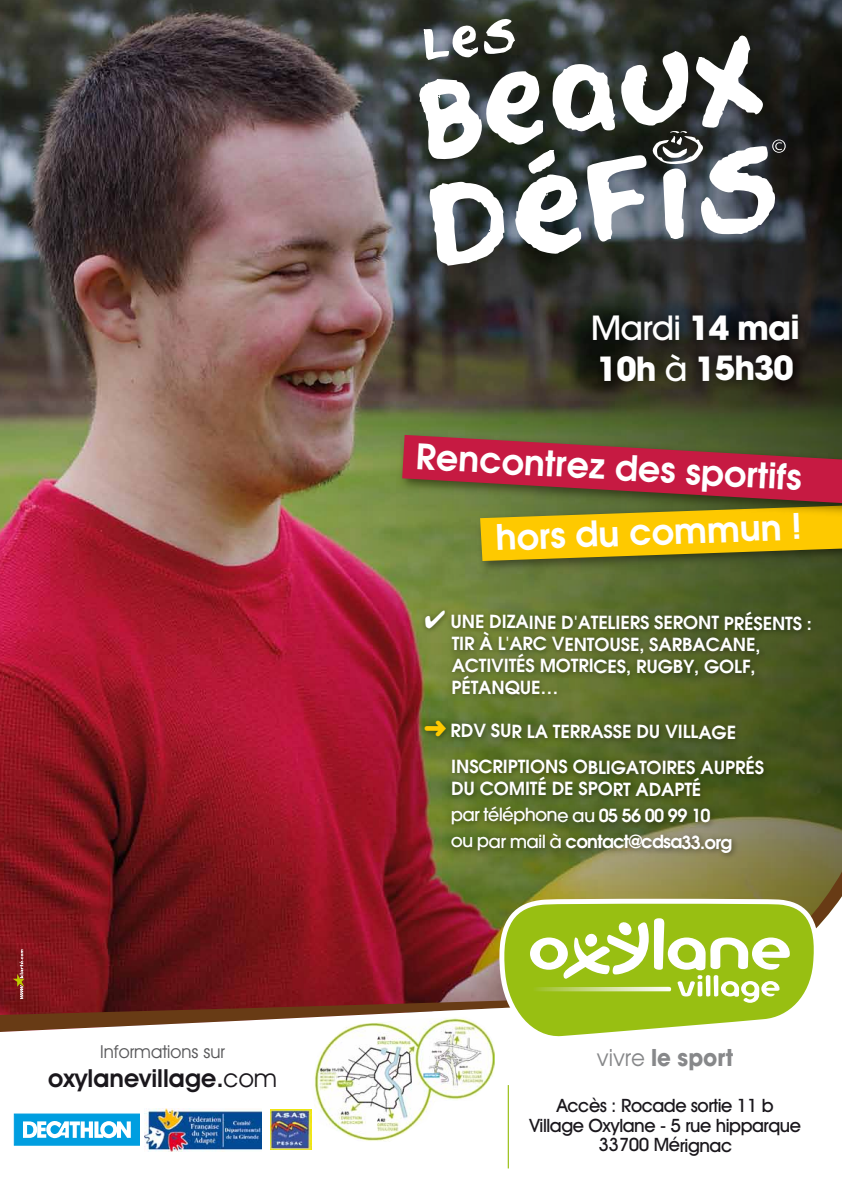
<style>
.page{position:relative;width:842px;height:1191px;background:#fff}
.page>*{position:absolute;margin:0;border:0;box-sizing:border-box;transform-origin:0 0}
.t1{font:600 35px "Avant Garde";color:#fff}
.t2{font:700 33px/40.3px "Avant Garde";letter-spacing:-.04em;color:#fff}
.t3{font:600 25px "Avant Garde IT Cby BT";color:#1a171c}
.t4{font:700 23px "Avant Garde";color:#87888a;scale:.93 1}
.t5{font:500 18.5px/19.6px "Avant Garde IT Cby BT";letter-spacing:-.025em;color:#1a171c;text-align:center}
.t6{font:600 18px/21.6px "Avant Garde";letter-spacing:-.01em;color:#fff}
.t7{font:18px "Avant Garde IT Cby BT";color:#58585a}
.s1{font-weight:400}
.s2{font-weight:500}
.s3{color:#fec900}
</style>
<div class="page">
<img style="left:0;top:0;width:282px;height:834px">
<img style="left:282px;top:0;width:560px;height:834px">
<img style="left:576px;top:296px;width:238px;height:109px">
<img style="left:415px;top:598px;width:406px;height:236px">
<svg style="left:0;top:834px;width:842px;height:34px;background:#7c4530"></svg>
<svg style="left:0;top:868px;width:842px;height:301px"></svg>
<svg style="left:497px;top:898px;width:323px;height:143px"></svg>
<svg style="left:500px;top:903px;width:317px;height:135px;fill:#98bf12"></svg>
<svg style="left:530px;top:918px;width:260px;height:85px"></svg>
<hr style="left:508px;top:1085px;width:1px;height:83px;background:#98bf12">
<svg style="left:418px;top:15px;width:368px;height:251px"></svg>
<img style="left:472px;top:561px;width:370px;height:17px">
<img style="left:394px;top:426px;width:448px;height:101px">
<svg style="left:402px;top:435px;width:440px;height:126px;background:#ac692a"></svg>
<img style="left:311px;top:1016px;width:184px;height:125px">
<div style="left:14px;top:1114px;width:126px;height:31px;background:#009ee0"></div>
<svg style="left:23px;top:1121px;width:108px;height:17px"></svg>
<img style="left:145px;top:1108px;width:117px;height:43px">
<img style="left:270px;top:1109px;width:41px;height:41px">
<p class="t7" style="left:100px;top:1040px;width:126px">Informations sur</p>
<h3 class="t3" style="left:48px;top:1063px;width:231px">oxylanevillage.<span class="s1">com</span></h3>
<h2 class="t2" style="left:591px;top:308px;width:211px"><span class="s2">Mardi</span> 14 mai<br>10h <span class="s2">à</span> 15h30</h2>
<h1 class="t1" style="left:417px;top:433px;width:388px;rotate:3deg">Rencontrez des sportifs</h1>
<h1 class="t1" style="left:495px;top:514px;width:307px;rotate:-2deg">hors du commun !</h1>
<p class="t6" style="left:452px;top:611px;width:362px;text-indent:-27px">✔ UNE DIZAINE D'ATELIERS SERONT PRÉSENTS :<br>TIR À L'ARC VENTOUSE, SARBACANE,<br>ACTIVITÉS MOTRICES, RUGBY, GOLF,<br>PÉTANQUE…</p>
<p class="t6" style="left:451px;top:713px;width:315px;line-height:35.7px;text-indent:-27px"><span class="s3">➜</span> RDV SUR LA TERRASSE DU VILLAGE<br>INSCRIPTIONS OBLIGATOIRES AUPRÉS</p>
<p class="t6" style="left:451px;top:775px;width:283px;line-height:26.5px">DU COMITÉ DE SPORT ADAPTÉ <span class="s2">par téléphone au</span> 05 56 00 99 10 <span class="s2">ou par mail à</span> contact@cdsa33.org</p>
<p class="t4" style="left:597px;top:1043px;width:148px"><span class="s1">vivre</span> le sport</p>
<p class="t5" style="left:530px;top:1095px;width:273px">Accès : Rocade sortie 11 b<br>Village Oxylane - 5 rue hipparque<br>33700 Mérignac</p>
</div>
